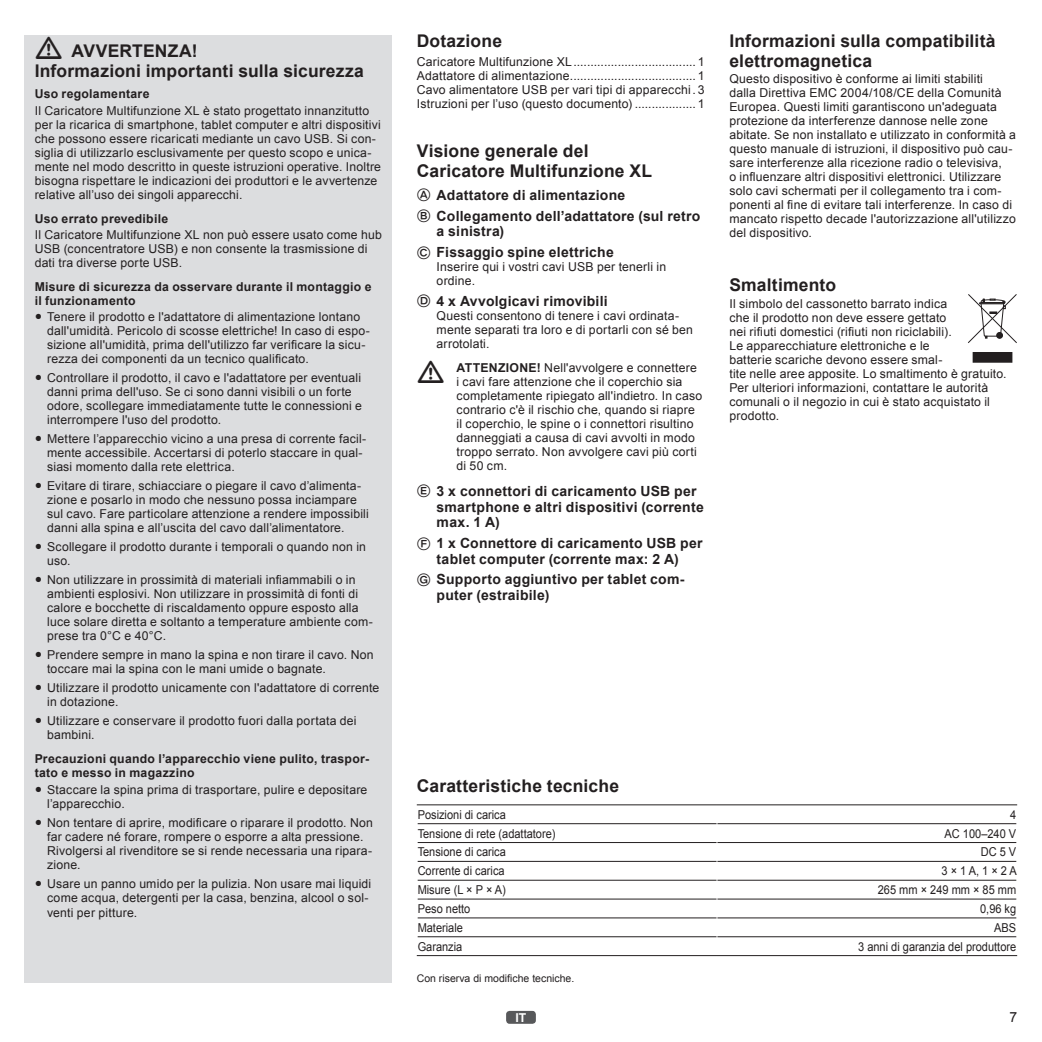
<style>
.page{position:relative;width:1042px;height:1042px;background:#fff}
.page>*{position:absolute;margin:0;border:0;box-sizing:border-box;transform-origin:0 0}
.t1{font:700 17.5px/19.2px "Arial";letter-spacing:.01em;color:#231f20}
.t2{font:700 14px/15.8px "Arial";letter-spacing:.02em;color:#231f20}
.t3{font:14px "Arial";color:#231f20}
.t4{font:12.25px/14px "Arial";letter-spacing:.015em;color:#231f20}
.t5{font:12.25px "Arial";letter-spacing:.015em;color:#231f20;scale:.9 1}
.t6{font:700 12.25px/14px "Arial";letter-spacing:.02em;color:#231f20}
.t7{font:700 12.25px "Arial";color:#fff}
.t8{font:10.5px "Arial";color:#231f20}
.s1{font-size:21px}
.s2{font-family:"Bundesbahn Pi Three";font-weight:400;font-size:14.88px}
.s3{font-weight:700}
</style>
<div class="page">
<div style="left:506px;top:1011px;width:30px;height:13px;background:#57585a;border-radius:4px"></div>
<div style="left:25px;top:35px;width:367px;height:947px;background:#dcdddf"></div>
<div style="left:973px;top:352px;width:39px;height:10px;background:#231f20"></div>
<svg style="left:968px;top:294px;width:49px;height:49px"></svg>
<hr style="left:417px;top:804px;width:300px;height:1px;background:#231f20">
<hr style="left:418px;top:823px;width:298px;height:1px;background:#231f20">
<hr style="left:418px;top:842px;width:298px;height:1px;background:#231f20">
<hr style="left:418px;top:861px;width:298px;height:1px;background:#231f20">
<hr style="left:418px;top:880px;width:298px;height:1px;background:#231f20">
<hr style="left:418px;top:898px;width:298px;height:1px;background:#231f20">
<hr style="left:418px;top:917px;width:298px;height:1px;background:#231f20">
<hr style="left:418px;top:936px;width:298px;height:1px;background:#231f20">
<hr style="left:417px;top:955px;width:300px;height:1px;background:#231f20">
<hr style="left:717px;top:804px;width:300px;height:1px;background:#231f20">
<hr style="left:717px;top:823px;width:299px;height:1px;background:#231f20">
<hr style="left:717px;top:842px;width:299px;height:1px;background:#231f20">
<hr style="left:717px;top:861px;width:299px;height:1px;background:#231f20">
<hr style="left:717px;top:880px;width:299px;height:1px;background:#231f20">
<hr style="left:717px;top:898px;width:299px;height:1px;background:#231f20">
<hr style="left:717px;top:917px;width:299px;height:1px;background:#231f20">
<hr style="left:717px;top:936px;width:299px;height:1px;background:#231f20">
<hr style="left:717px;top:955px;width:300px;height:1px;background:#231f20">
<h1 class="t1" style="left:35px;top:42px;width:331px;text-indent:37px">AVVERTENZA!<br>Informazioni importanti sulla sicurezza</h1>
<p class="t6" style="left:35px;top:87px;width:116px">Uso regolamentare</p>
<p class="t4" style="left:35px;top:103px;width:348px">Il Caricatore Multifunzione XL è stato progettato innanzitutto per la ricarica di smartphone, tablet computer e altri dispositivi che possono essere ricaricati mediante un cavo USB. Si con&shy;siglia di utilizzarlo esclusivamente per questo scopo e unica&shy;mente nel modo descritto in queste istruzioni operative. Inoltre bisogna rispettare le indicazioni dei produttori e le avvertenze relative all’uso dei singoli apparecchi.</p>
<p class="t6" style="left:35px;top:212px;width:135px">Uso errato prevedibile</p>
<p class="t4" style="left:35px;top:228px;width:349px">Il Caricatore Multifunzione XL non può essere usato come hub<br>USB (concentratore USB) e non consente la trasmissione di dati tra diverse porte USB.</p>
<p class="t6" style="left:35px;top:280px;width:338px">Misure di sicurezza da osservare durante il montaggio e il funzionamento</p>
<p class="t4" style="left:47px;top:310px;width:324px;text-indent:-12px"><span class="s1">•</span> Tenere il prodotto e l'adattatore di alimentazione lontano dall'umidità. Pericolo di scosse elettriche! In caso di espo&shy;sizione all'umidità, prima dell'utilizzo far verificare la sicu&shy;rezza dei componenti da un tecnico qualificato.</p>
<p class="t4" style="left:47px;top:371px;width:316px;text-indent:-12px"><span class="s1">•</span> Controllare il prodotto, il cavo e l'adattatore per eventuali danni prima dell'uso. Se ci sono danni visibili o un forte odore, scollegare immediatamente tutte le connessioni e interrompere l'uso del prodotto.</p>
<p class="t4" style="left:47px;top:432px;width:321px;text-indent:-12px"><span class="s1">•</span> Mettere l’apparecchio vicino a una presa di corrente facil&shy;mente accessibile. Accertarsi di poterlo staccare in qual&shy;siasi momento dalla rete elettrica.</p>
<p class="t4" style="left:47px;top:479px;width:323px;text-indent:-12px"><span class="s1">•</span> Evitare di tirare, schiacciare o piegare il cavo d’alimenta&shy;zione e posarlo in modo che nessuno possa inciampare sul cavo. Fare particolare attenzione a rendere impossibili danni alla spina e all’uscita del cavo dall’alimentatore.</p>
<p class="t4" style="left:47px;top:540px;width:320px;text-indent:-12px"><span class="s1">•</span> Scollegare il prodotto durante i temporali o quando non in uso.</p>
<p class="t4" style="left:47px;top:573px;width:327px;text-indent:-12px"><span class="s1">•</span> Non utilizzare in prossimità di materiali infiammabili o in ambienti esplosivi. Non utilizzare in prossimità di fonti di calore e bocchette di riscaldamento oppure esposto alla luce solare diretta e soltanto a temperature ambiente com&shy;prese tra 0°C e 40°C.</p>
<p class="t4" style="left:47px;top:648px;width:328px;text-indent:-12px"><span class="s1">•</span> Prendere sempre in mano la spina e non tirare il cavo. Non toccare mai la spina con le mani umide o bagnate.</p>
<p class="t4" style="left:47px;top:681px;width:334px;text-indent:-12px"><span class="s1">•</span> Utilizzare il prodotto unicamente con l'adattatore di corrente in dotazione.</p>
<p class="t4" style="left:47px;top:714px;width:311px;text-indent:-12px"><span class="s1">•</span> Utilizzare e conservare il prodotto fuori dalla portata dei bambini.</p>
<p class="t6" style="left:35px;top:752px;width:336px">Precauzioni quando l’apparecchio viene pulito, traspor&shy;tato e messo in magazzino</p>
<p class="t4" style="left:47px;top:782px;width:322px;text-indent:-12px"><span class="s1">•</span> Staccare la spina prima di trasportare, pulire e depositare l’apparecchio.</p>
<p class="t4" style="left:47px;top:815px;width:327px;text-indent:-12px"><span class="s1">•</span> Non tentare di aprire, modificare o riparare il prodotto. Non far cadere né forare, rompere o esporre a alta pressione.<br>Rivolgersi al rivenditore se si rende necessaria una ripara&shy;zione.</p>
<p class="t4" style="left:35px;top:876px;width:338px;text-align:right"><span class="s1">•</span> Usare un panno umido per la pulizia. Non usare mai liquidi come acqua, detergenti per la casa, benzina, alcool o sol-</p>
<p class="t4" style="left:47px;top:906px;width:92px">venti per pitture.</p>
<h1 class="t1" style="left:417px;top:32px;width:87px">Dotazione</h1>
<p class="t4" style="left:417px;top:55px;width:289px;text-align:justify">Caricatore Multifunzione XL.................................... 1<br>Adattatore di alimentazione..................................... 1<br>Cavo alimentatore USB per vari tipi di apparecchi . 3<br>Istruzioni per l’uso (questo documento) .................. 1</p>
<h1 class="t1" style="left:417px;top:142px;width:237px">Visione generale del<br>Caricatore Multifunzione XL</h1>
<p class="t2" style="left:417px;top:185px;width:285px;line-height:20.7px"><span class="s2">A</span> Adattatore di alimentazione<br><span class="s2">B</span> Collegamento dell’adattatore (sul retro</p>
<p class="t2" style="left:417px;top:222px;width:198px;line-height:20.7px;text-indent:20px">a sinistra)<br><span class="s2">C</span> Fissaggio spine elettriche</p>
<p class="t4" style="left:437px;top:260px;width:231px">Inserire qui i vostri cavi USB per tenerli in ordine.</p>
<p class="t2" style="left:417px;top:293px;width:192px"><span class="s2">D</span> 4 x Avvolgicavi rimovibili</p>
<p class="t4" style="left:437px;top:309px;width:258px">Questi consentono di tenere i cavi ordinata&shy;mente separati tra loro e di portarli con sé ben arrotolati.</p>
<p class="t4" style="left:456px;top:361px;width:247px"><span class="s3">ATTENZIONE!</span> Nell'avvolgere e connettere i cavi fare attenzione che il coperchio sia completamente ripiegato all'indietro. In caso contrario c'è il rischio che, quando si riapre il coperchio, le spine o i connettori risultino danneggiati a causa di cavi avvolti in modo troppo serrato. Non avvolgere cavi più corti di 50 cm.</p>
<p class="t2" style="left:437px;top:483px;width:269px;text-indent:-20px"><span class="s2">E</span> 3 x connettori di caricamento USB per smartphone e altri dispositivi (corrente max. 1 A)</p>
<p class="t2" style="left:417px;top:535px;width:287px;text-align:center"><span class="s2">F</span> 1 x Connettore di caricamento USB per tablet computer (corrente max: 2 A)</p>
<p class="t2" style="left:437px;top:572px;width:249px;text-indent:-20px"><span class="s2">G</span> Supporto aggiuntivo per tablet com&shy;puter (estraibile)</p>
<h1 class="t1" style="left:729px;top:32px;width:268px">Informazioni sulla compatibilità elettromagnetica</h1>
<p class="t4" style="left:729px;top:72px;width:288px">Questo dispositivo è conforme ai limiti stabiliti<br>dalla Direttiva EMC 2004/108/CE della Comunità Europea. Questi limiti garantiscono un'adeguata protezione da interferenze dannose nelle zone abitate. Se non installato e utilizzato in conformità a questo manuale di istruzioni, il dispositivo può cau&shy;sare interferenze alla ricezione radio o televisiva,<br>o influenzare altri dispositivi elettronici. Utilizzare solo cavi schermati per il collegamento tra i com&shy;ponenti al fine di evitare tali interferenze. In caso di mancato rispetto decade l'autorizzazione all'utilizzo del dispositivo.</p>
<h1 class="t1" style="left:729px;top:276px;width:108px">Smaltimento</h1>
<p class="t4" style="left:729px;top:296px;width:279px">Il simbolo del cassonetto barrato indica<br>che il prodotto non deve essere gettato<br>nei rifiuti domestici (rifiuti non riciclabili).<br>Le apparecchiature elettroniche e le<br>batterie scariche devono essere smal-<br>tite nelle aree apposite. Lo smaltimento è gratuito.<br>Per ulteriori informazioni, contattare le autorità comunali o il negozio in cui è stato acquistato il prodotto.</p>
<h1 class="t1" style="left:417px;top:777px;width:204px">Caratteristiche tecniche</h1>
<p class="t5" style="left:418px;top:806px;width:100px">Posizioni di carica</p>
<p class="t5" style="left:1010px;top:806px;width:8px">4</p>
<p class="t5" style="left:418px;top:825px;width:155px">Tensione di rete (adattatore)</p>
<p class="t5" style="left:944px;top:825px;width:81px">AC 100–240 V</p>
<p class="t5" style="left:418px;top:844px;width:100px">Tensione di carica</p>
<p class="t5" style="left:981px;top:844px;width:41px">DC 5 V</p>
<p class="t5" style="left:418px;top:863px;width:98px">Corrente di carica</p>
<p class="t5" style="left:941px;top:863px;width:85px">3 × 1 A, 1 × 2 A</p>
<p class="t5" style="left:418px;top:882px;width:100px">Misure (L × P × A)</p>
<p class="t5" style="left:878px;top:882px;width:155px">265 mm × 249 mm × 85 mm</p>
<p class="t5" style="left:418px;top:900px;width:60px">Peso netto</p>
<p class="t5" style="left:980px;top:900px;width:42px">0,96 kg</p>
<p class="t5" style="left:418px;top:919px;width:52px">Materiale</p>
<p class="t5" style="left:994px;top:919px;width:26px">ABS</p>
<p class="t5" style="left:418px;top:938px;width:51px">Garanzia</p>
<p class="t5" style="left:858px;top:938px;width:177px">3 anni di garanzia del produttore</p>
<p class="t8" style="left:417px;top:972px;width:159px">Con riserva di modifiche tecniche.</p>
<p class="t7" style="left:515px;top:1009px;width:12px">IT</p>
<p class="t3" style="left:1009px;top:1008px;width:9px">7</p>
</div>
